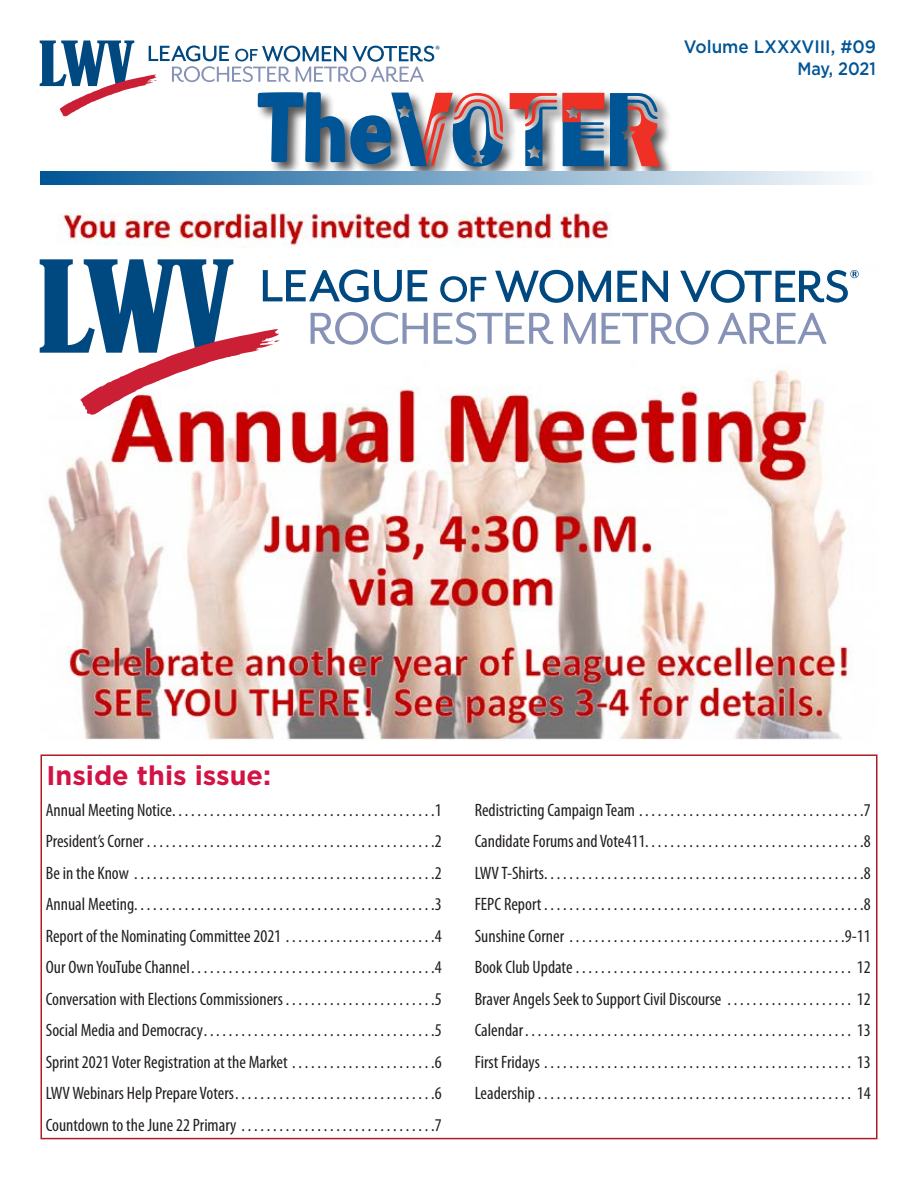
<style>
.page{position:relative;width:918px;height:1188px;background:#fff}
.page>*{position:absolute;margin:0;border:0;box-sizing:border-box;transform-origin:0 0}
.t1{font:700 27px "Gotham";color:#d31245}
.t2{font:condensed 18px/31.5px "Myriad Pro";color:#231f20;text-align:justify}
.t3{font:500 18px/21.6px "Gotham";color:#005596;text-align:right;scale:.95 1}
</style>
<div class="page">
<div style="left:256px;top:90px;width:418px;height:91px;background:#231f20;opacity:.75"></div>
<svg style="left:563px;top:93px;width:41px;height:73px;background:#6f617b"></svg>
<svg style="left:610px;top:93px;width:50px;height:73px;background:#74647b"></svg>
<svg style="left:40px;top:172px;width:808px;height:13px;background:#79a5c8"></svg>
<svg style="left:40px;top:40px;width:517px;height:127px"></svg>
<div style="left:40px;top:754px;width:838px;height:385px;border:2px solid #b11c20"></div>
<img style="left:48px;top:213px;width:805px;height:528px">
<svg style="left:39px;top:242px;width:814px;height:177px"></svg>
<svg style="left:440px;top:276px;width:46px;height:26px"></svg>
<svg style="left:495px;top:270px;width:116px;height:33px"></svg>
<svg style="left:617px;top:271px;width:51px;height:31px"></svg>
<svg style="left:680px;top:270px;width:179px;height:33px"></svg>
<svg style="left:40px;top:259px;width:388px;height:156px"></svg>
<svg style="left:434px;top:312px;width:119px;height:32px"></svg>
<svg style="left:564px;top:313px;width:32px;height:31px"></svg>
<svg style="left:602px;top:312px;width:107px;height:33px"></svg>
<svg style="left:718px;top:313px;width:109px;height:31px"></svg>
<h1 class="t1" style="left:46px;top:757px;width:226px">Inside this issue:</h1>
<p class="t3" style="left:684px;top:36px;width:204px">Volume LXXXVIII, #09<br>May, 2021</p>
<p class="t2" style="left:46px;top:794px;width:398px">Annual Meeting Notice . . . . . . . . . . . . . . . . . . . . . . . . . . . . . . . . . . . . . . . . . 1<br>President’s Corner . . . . . . . . . . . . . . . . . . . . . . . . . . . . . . . . . . . . . . . . . . . . . 2<br>Be in the Know . . . . . . . . . . . . . . . . . . . . . . . . . . . . . . . . . . . . . . . . . . . . . . . 2<br>Annual Meeting................................................3<br>Report of the Nominating Committee 2021 . . . . . . . . . . . . . . . . . . . . . . . 4<br>Our Own YouTube Channel . . . . . . . . . . . . . . . . . . . . . . . . . . . . . . . . . . . . . . 4<br>Conversation with Elections Commissioners . . . . . . . . . . . . . . . . . . . . . . . 5<br>Social Media and Democracy . . . . . . . . . . . . . . . . . . . . . . . . . . . . . . . . . . . . 5<br>Sprint 2021 Voter Registration at the Market . . . . . . . . . . . . . . . . . . . . . . 6<br>LWV Webinars Help Prepare Voters . . . . . . . . . . . . . . . . . . . . . . . . . . . . . . . 6<br>Countdown to the June 22 Primary . . . . . . . . . . . . . . . . . . . . . . . . . . . . . . 7</p>
<p class="t2" style="left:475px;top:794px;width:397px">Redistricting Campaign Team . . . . . . . . . . . . . . . . . . . . . . . . . . . . . . . . . . . 7<br>Candidate Forums and Vote411 . . . . . . . . . . . . . . . . . . . . . . . . . . . . . . . . . . 8<br>LWV T-Shirts . . . . . . . . . . . . . . . . . . . . . . . . . . . . . . . . . . . . . . . . . . . . . . . . . . 8<br>FEPC Report . . . . . . . . . . . . . . . . . . . . . . . . . . . . . . . . . . . . . . . . . . . . . . . . . . 8<br>Sunshine Corner . . . . . . . . . . . . . . . . . . . . . . . . . . . . . . . . . . . . . . . . . . . 9-11<br>Book Club Update . . . . . . . . . . . . . . . . . . . . . . . . . . . . . . . . . . . . . . . . . . . . 12<br>Braver Angels Seek to Support Civil Discourse . . . . . . . . . . . . . . . . . . . . 12<br>Calendar . . . . . . . . . . . . . . . . . . . . . . . . . . . . . . . . . . . . . . . . . . . . . . . . . . . . 13<br>First Fridays . . . . . . . . . . . . . . . . . . . . . . . . . . . . . . . . . . . . . . . . . . . . . . . . . 13<br>Leadership . . . . . . . . . . . . . . . . . . . . . . . . . . . . . . . . . . . . . . . . . . . . . . . . . . 14</p>
</div>
